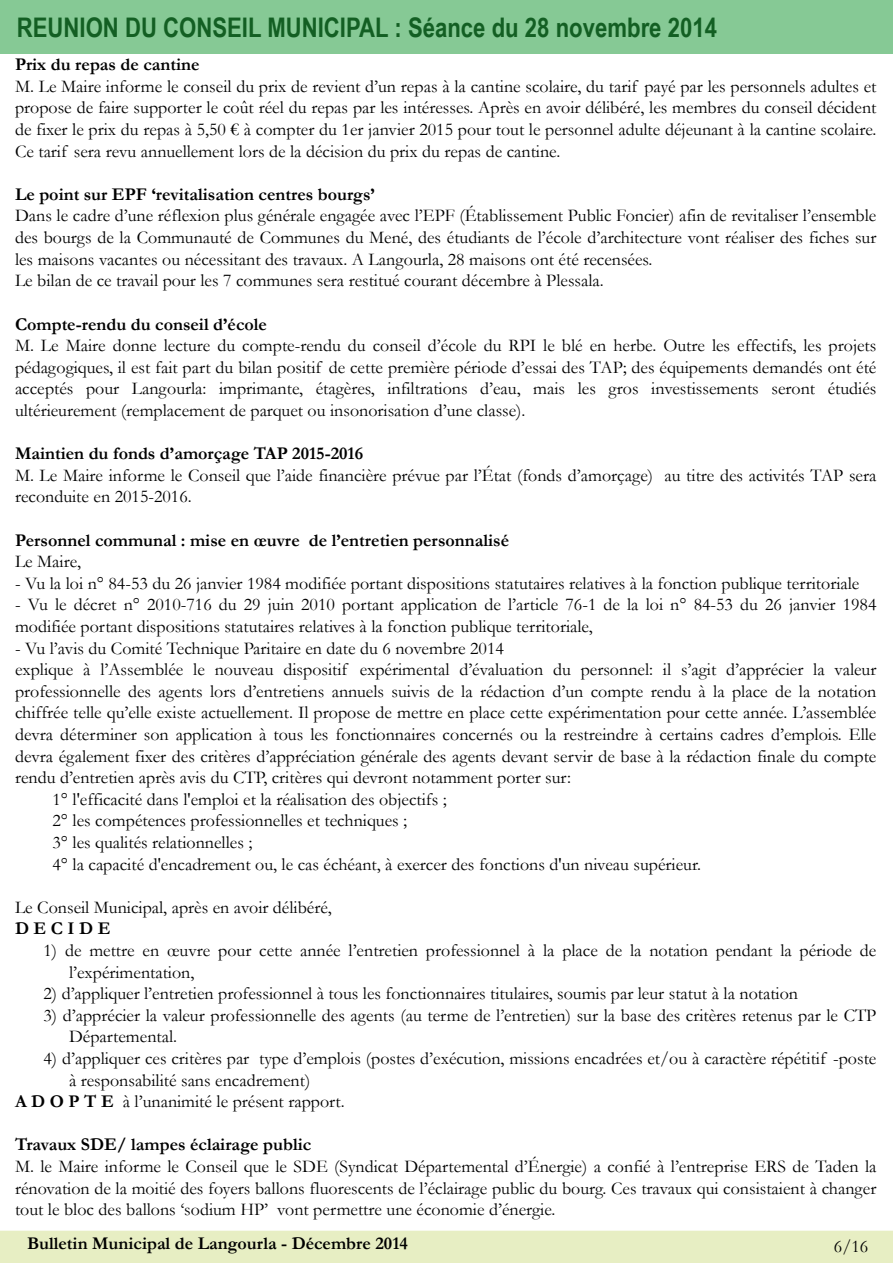
<style>
.page{position:relative;width:893px;height:1263px;background:#fff}
.page>*{position:absolute;margin:0;border:0;box-sizing:border-box;transform-origin:0 0}
.t1{font:700 27px "Arial Narrow";color:#135f23}
.t2{font:18px/21.6px "Garamond";color:#000}
.t3{font:700 18px "Garamond";color:#000}
.s1{font-weight:700}
</style>
<div class="page">
<div style="left:0;top:1231px;width:893px;height:32px;background:#e7eec3"></div>
<div style="left:0;top:0;width:893px;height:54px;background:#86c995"></div>
<h1 class="t1" style="left:17px;top:11px;width:702px">REUNION DU CONSEIL MUNICIPAL : Séance du 28 novembre 2014</h1>
<p class="t3" style="left:15px;top:55px;width:186px">Prix du repas de cantine</p>
<p class="t2" style="left:15px;top:76px;width:863px;text-align:justify">M. Le Maire informe le conseil du prix de revient d’un repas à la cantine scolaire, du tarif payé par les personnels adultes et propose de faire supporter le coût réel du repas par les intéresses. Après en avoir délibéré, les membres du conseil décident de fixer le prix du repas à 5,50 € à compter du 1er janvier 2015 pour tout le personnel adulte déjeunant à la cantine scolaire.<br>Ce tarif sera revu annuellement lors de la décision du prix du repas de cantine.</p>
<p class="t3" style="left:15px;top:184px;width:361px">Le point sur EPF ‘revitalisation centres bourgs’</p>
<p class="t2" style="left:15px;top:205px;width:863px">Dans le cadre d’une réflexion plus générale engagée avec l’EPF (Établissement Public Foncier) afin de revitaliser l’ensemble des bourgs de la Communauté de Communes du Mené, des étudiants de l’école d’architecture vont réaliser des fiches sur les maisons vacantes ou nécessitant des travaux. A Langourla, 28 maisons ont été recensées.<br>Le bilan de ce travail pour les 7 communes sera restitué courant décembre à Plessala.</p>
<p class="t3" style="left:15px;top:314px;width:254px">Compte-rendu du conseil d’école</p>
<p class="t2" style="left:15px;top:335px;width:863px;text-align:justify">M. Le Maire donne lecture du compte-rendu du conseil d’école du RPI le blé en herbe. Outre les effectifs, les projets pédagogiques, il est fait part du bilan positif de cette première période d’essai des TAP; des équipements demandés ont été acceptés pour Langourla: imprimante, étagères, infiltrations d’eau, mais les gros investissements seront étudiés ultérieurement (remplacement de parquet ou insonorisation d’une classe).</p>
<p class="t3" style="left:15px;top:444px;width:350px">Maintien du fonds d’amorçage TAP 2015-2016</p>
<p class="t2" style="left:15px;top:464px;width:863px">M. Le Maire informe le Conseil que l’aide financière prévue par l’État (fonds d’amorçage) au titre des activités TAP sera reconduite en 2015-2016.</p>
<p class="t3" style="left:15px;top:530px;width:496px">Personnel communal : mise en œuvre de l’entretien personnalisé</p>
<p class="t2" style="left:15px;top:551px;width:67px">Le Maire,</p>
<p class="t2" style="left:15px;top:572px;width:846px">- Vu la loi n° 84-53 du 26 janvier 1984 modifiée portant dispositions statutaires relatives à la fonction publique territoriale</p>
<p class="t2" style="left:15px;top:594px;width:863px">- Vu le décret n° 2010-716 du 29 juin 2010 portant application de l’article 76-1 de la loi n° 84-53 du 26 janvier 1984 modifiée portant dispositions statutaires relatives à la fonction publique territoriale,</p>
<p class="t2" style="left:15px;top:637px;width:490px">- Vu l’avis du Comité Technique Paritaire en date du 6 novembre 2014</p>
<p class="t2" style="left:15px;top:659px;width:863px">explique à l’Assemblée le nouveau dispositif expérimental d’évaluation du personnel: il s’agit d’apprécier la valeur</p>
<p class="t2" style="left:15px;top:680px;width:863px">professionnelle des agents lors d’entretiens annuels suivis de la rédaction d’un compte rendu à la place de la notation</p>
<p class="t2" style="left:15px;top:702px;width:863px">chiffrée telle qu’elle existe actuellement. Il propose de mettre en place cette expérimentation pour cette année. L’assemblée</p>
<p class="t2" style="left:15px;top:724px;width:863px">devra déterminer son application à tous les fonctionnaires concernés ou la restreindre à certains cadres d’emplois. Elle</p>
<p class="t2" style="left:15px;top:745px;width:863px">devra également fixer des critères d’appréciation générale des agents devant servir de base à la rédaction finale du compte</p>
<p class="t2" style="left:15px;top:767px;width:557px">rendu d’entretien après avis du CTP, critères qui devront notamment porter sur:</p>
<p class="t2" style="left:52px;top:788px;width:396px">1° l'efficacité dans l'emploi et la réalisation des objectifs ;</p>
<p class="t2" style="left:52px;top:810px;width:356px">2° les compétences professionnelles et techniques ;</p>
<p class="t2" style="left:52px;top:832px;width:201px">3° les qualités relationnelles ;</p>
<p class="t2" style="left:52px;top:853px;width:650px">4° la capacité d'encadrement ou, le cas échéant, à exercer des fonctions d'un niveau supérieur.</p>
<p class="t2" style="left:15px;top:896px;width:318px">Le Conseil Municipal, après en avoir délibéré,</p>
<p class="t3" style="left:15px;top:919px;width:97px">DECIDE</p>
<p class="t2" style="left:69px;top:940px;width:809px;text-indent:-26px">1) de mettre en œuvre pour cette année l’entretien professionnel à la place de la notation pendant la période de l’expérimentation,</p>
<p class="t2" style="left:44px;top:983px;width:756px">2) d’appliquer l’entretien professionnel à tous les fonctionnaires titulaires, soumis par leur statut à la notation</p>
<p class="t2" style="left:69px;top:1004px;width:809px;text-indent:-26px">3) d’apprécier la valeur professionnelle des agents (au terme de l’entretien) sur la base des critères retenus par le CTP<br>Départemental.</p>
<p class="t2" style="left:44px;top:1048px;width:834px">4) d’appliquer ces critères par type d’emplois (postes d’exécution, missions encadrées et/ou à caractère répétitif -poste</p>
<p class="t2" style="left:69px;top:1069px;width:243px">à responsabilité sans encadrement)</p>
<p class="t2" style="left:15px;top:1091px;width:331px"><span class="s1">A D O P T E</span> à l’unanimité le présent rapport.</p>
<p class="t3" style="left:15px;top:1135px;width:298px">Travaux SDE/ lampes éclairage public</p>
<p class="t2" style="left:15px;top:1156px;width:863px;text-align:justify">M. le Maire informe le Conseil que le SDE (Syndicat Départemental d’Énergie) a confié à l’entreprise ERS de Taden la rénovation de la moitié des foyers ballons fluorescents de l’éclairage public du bourg. Ces travaux qui consistaient à changer tout le bloc des ballons ‘sodium HP’ vont permettre une économie d’énergie.</p>
<p class="t3" style="left:27px;top:1234px;width:382px">Bulletin Municipal de Langourla - Décembre 2014</p>
<p class="t2" style="left:834px;top:1236px;width:36px">6/16</p>
</div>
